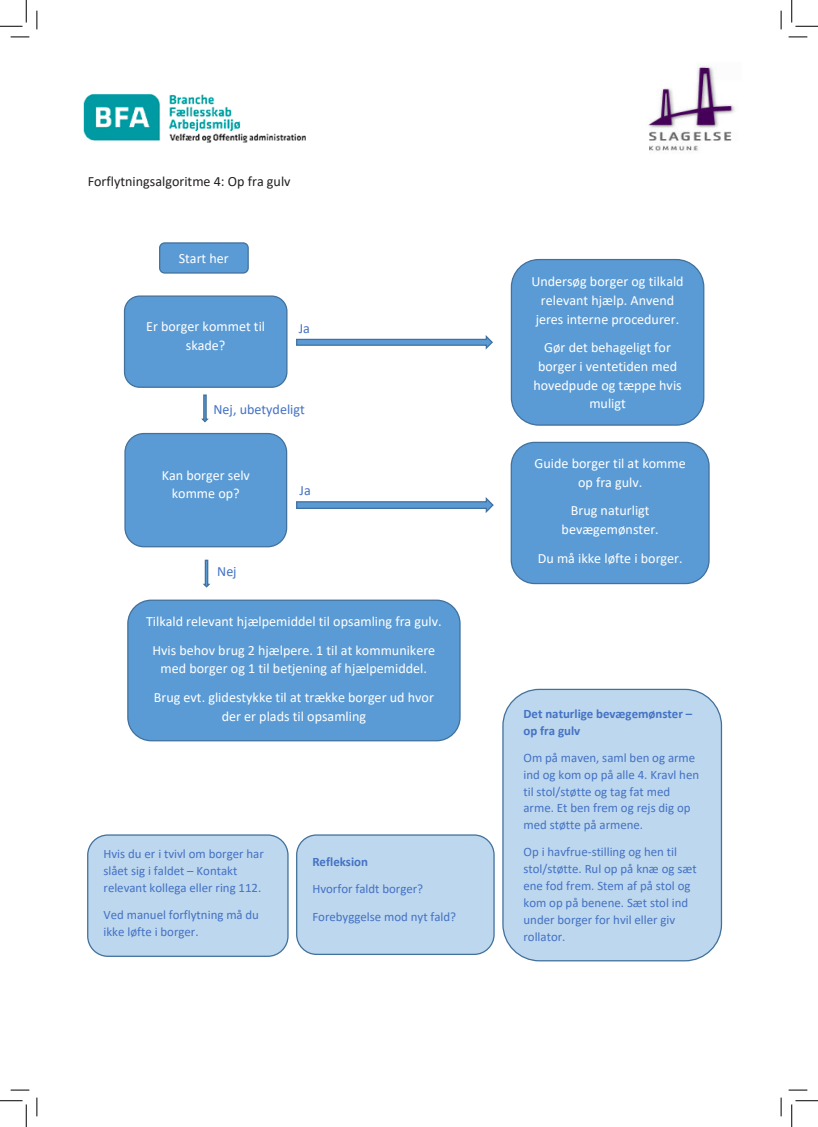
<style>
.page{position:relative;width:818px;height:1127px;background:#fff}
.page>*{position:absolute;margin:0;border:0;box-sizing:border-box;transform-origin:0 0}
.t1{font:14.12px/18.6px "Calibri";color:#fff;text-align:center}
.t2{font:14.12px "Calibri";color:#231f20}
.t3{font:14.12px "Calibri";color:#4472c4}
.t4{font:12.88px/16.9px "Calibri";color:#4472c4}
.t5{font:700 12.88px/16.9px "Calibri";color:#4472c4}
.s1{font-weight:700}
</style>
<div class="page">
<img style="left:648px;top:66px;width:87px;height:85px">
<img style="left:83px;top:94px;width:223px;height:49px">
<div style="left:159px;top:242px;width:90px;height:31px;background:#5b9bd5;border:1px solid #41719c;border-radius:5px"></div>
<div style="left:124px;top:433px;width:163px;height:114px;background:#5b9bd5;border:1px solid #41719c;border-radius:19px"></div>
<div style="left:127px;top:599px;width:334px;height:142px;background:#5b9bd5;border:1px solid #41719c;border-radius:23px"></div>
<div style="left:87px;top:834px;width:202px;height:122px;background:#bdd7ee;border:1px solid #41719c;border-radius:20px"></div>
<div style="left:296px;top:834px;width:199px;height:120px;background:#bdd7ee;border:1px solid #41719c;border-radius:20px"></div>
<div style="left:502px;top:688px;width:220px;height:273px;background:#bdd7ee;border:1px solid #41719c;border-radius:36px"></div>
<div style="left:124px;top:295px;width:163px;height:93px;background:#5b9bd5;border:1px solid #41719c;border-radius:15px"></div>
<svg style="left:201px;top:394px;width:8px;height:29px"></svg>
<svg style="left:296px;top:497px;width:198px;height:16px"></svg>
<div style="left:511px;top:259px;width:193px;height:166px;background:#5b9bd5;border:1px solid #41719c;border-radius:28px"></div>
<svg style="left:296px;top:335px;width:197px;height:15px"></svg>
<img style="left:296px;top:497px;width:33px;height:6px">
<div style="left:511px;top:441px;width:199px;height:143px;background:#5b9bd5;border:1px solid #41719c;border-radius:24px"></div>
<svg style="left:203px;top:559px;width:8px;height:29px"></svg>
<svg style="left:11px;top:36px;width:18px;height:2px"></svg>
<svg style="left:788px;top:36px;width:19px;height:2px"></svg>
<svg style="left:11px;top:1089px;width:18px;height:1px"></svg>
<svg style="left:788px;top:1089px;width:19px;height:1px"></svg>
<svg style="left:36px;top:11px;width:2px;height:18px"></svg>
<svg style="left:36px;top:1097px;width:2px;height:18px"></svg>
<svg style="left:780px;top:11px;width:2px;height:18px"></svg>
<svg style="left:780px;top:1097px;width:2px;height:18px"></svg>
<svg style="left:0;top:0;width:27px;height:27px"></svg>
<svg style="left:0;top:1100px;width:27px;height:26px"></svg>
<svg style="left:791px;top:0;width:27px;height:27px"></svg>
<svg style="left:791px;top:1100px;width:27px;height:26px"></svg>
<p class="t2" style="left:88px;top:171px;width:204px">Forflytningsalgoritme 4: Op fra gulv</p>
<p class="t1" style="left:179px;top:249px;width:52px">Start her</p>
<p class="t1" style="left:146px;top:317px;width:120px">Er borger kommet til skade?</p>
<p class="t3" style="left:299px;top:318px;width:13px">Ja</p>
<p class="t3" style="left:214px;top:399px;width:93px">Nej, ubetydeligt</p>
<p class="t1" style="left:162px;top:465px;width:90px">Kan borger selv komme op?</p>
<p class="t3" style="left:217px;top:562px;width:21px">Nej</p>
<p class="t3" style="left:300px;top:480px;width:13px">Ja</p>
<p class="t1" style="left:146px;top:606px;width:297px;line-height:28.9px">Tilkald relevant hjælpemiddel til opsamling fra gulv.<br>Hvis behov brug 2 hjælpere. 1 til at kommunikere</p>
<p class="t1" style="left:154px;top:653px;width:282px;line-height:28.9px">med borger og 1 til betjening af hjælpemiddel.<br>Brug evt. glidestykke til at trække borger ud hvor</p>
<p class="t1" style="left:222px;top:706px;width:146px">der er plads til opsamling</p>
<p class="t4" style="left:103px;top:845px;width:162px">Hvis du er i tvivl om borger har slået sig i faldet – Kontakt relevant kollega eller ring 112.</p>
<p class="t4" style="left:104px;top:906px;width:157px">Ved manuel forflytning må du ikke løfte i borger.</p>
<p class="t4" style="left:312px;top:847px;width:145px;line-height:27.1px"><span class="s1">Refleksion<br></span>Hvorfor faldt borger?<br>Forebyggelse mod nyt fald?</p>
<p class="t1" style="left:531px;top:272px;width:154px">Undersøg borger og tilkald relevant hjælp. Anvend jeres interne procedurer.</p>
<p class="t1" style="left:533px;top:338px;width:150px">Gør det behageligt for borger i ventetiden med hovedpude og tæppe hvis muligt</p>
<p class="t1" style="left:535px;top:453px;width:153px">Guide borger til at komme op fra gulv.</p>
<p class="t1" style="left:562px;top:501px;width:99px">Brug naturligt bevægemønster.</p>
<p class="t1" style="left:538px;top:548px;width:146px">Du må ikke løfte i borger.</p>
<p class="t5" style="left:523px;top:704px;width:170px">Det naturlige bevægemønster – op fra gulv</p>
<p class="t4" style="left:523px;top:748px;width:177px">Om på maven, saml ben og arme ind og kom op på alle 4. Kravl hen til stol/støtte og tag fat med arme. Et ben frem og rejs dig op med støtte på armene.</p>
<p class="t4" style="left:523px;top:843px;width:175px">Op i havfrue-stilling og hen til stol/støtte. Rul op på knæ og sæt ene fod frem. Stem af på stol og kom op på benene. Sæt stol ind under borger for hvil eller giv rollator.</p>
</div>
